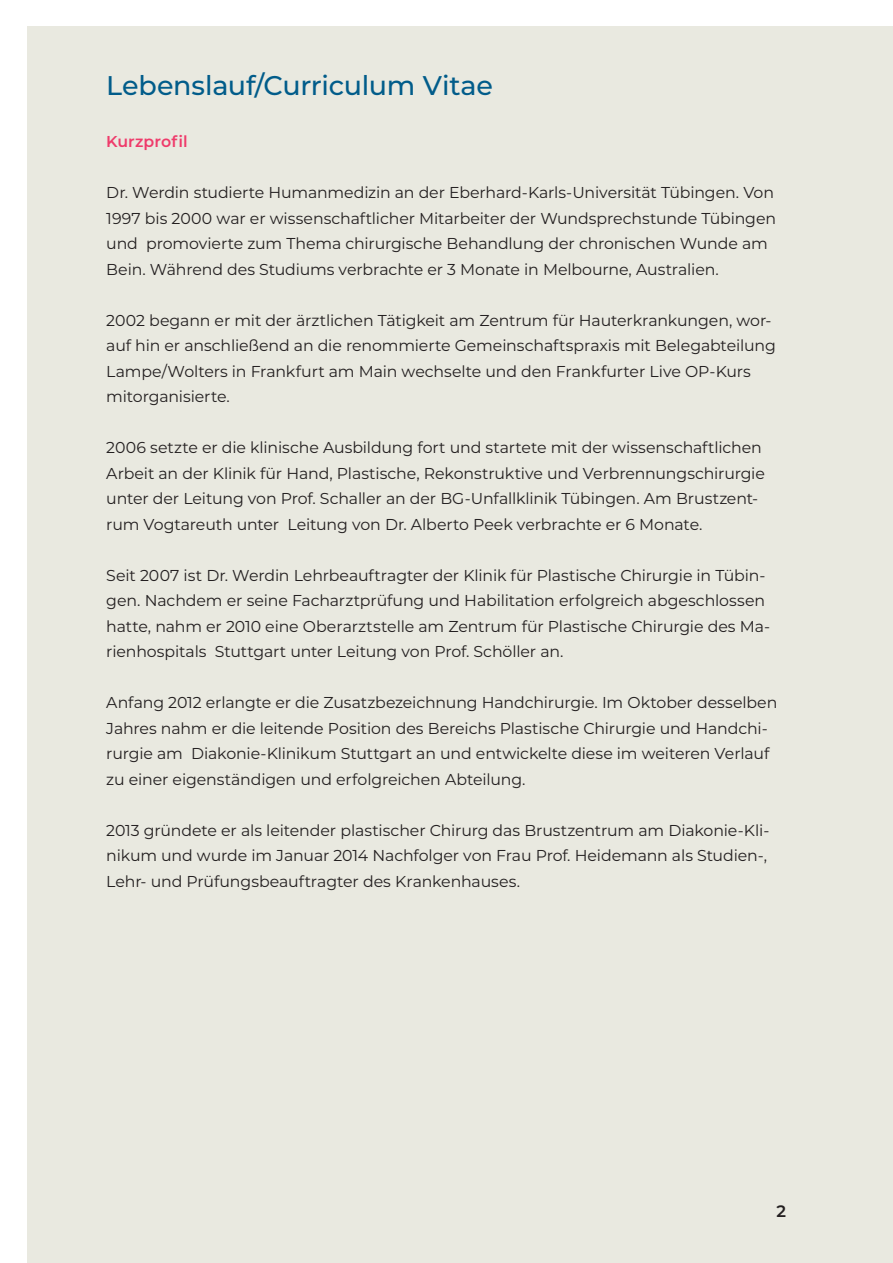
<style>
.page{position:relative;width:893px;height:1263px;background:#fff}
.page>*{position:absolute;margin:0;border:0;box-sizing:border-box;transform-origin:0 0}
._1-Head{font:500 27px "Montserrat";letter-spacing:-.01em;color:#015c8a}
.t1{font:600 16.5px "Montserrat";color:#231f20}
._3-Text{font:15.75px/25.5px "Montserrat";letter-spacing:-.01em;color:#231f20}
._2-Subhead{font:600 15.75px "Montserrat";letter-spacing:.01em;color:#ef3b6b}
</style>
<div class="page">
<div style="left:28px;top:27px;width:865px;height:1236px;background:#e9e9e0"></div>
<p class="_1-Head" style="left:106px;top:66px;width:388px">Lebenslauf/Curriculum Vitae</p>
<p class="_2-Subhead" style="left:106px;top:131px;width:83px">Kurzprofil</p>
<p class="_3-Text" style="left:106px;top:179px;width:671px">Dr. Werdin studierte Humanmedizin an der Eberhard-Karls-Universität Tübingen. Von 1997 bis 2000 war er wissenschaftlicher Mitarbeiter der Wundsprechstunde Tübingen und promovierte zum Thema chirurgische Behandlung der chronischen Wunde am Bein. Während des Studiums verbrachte er 3 Monate in Melbourne, Australien.</p>
<p class="_3-Text" style="left:106px;top:307px;width:671px">2002 begann er mit der ärztlichen Tätigkeit am Zentrum für Hauterkrankungen, wor&shy;auf hin er anschließend an die renommierte Gemeinschaftspraxis mit Belegabteilung Lampe/Wolters in Frankfurt am Main wechselte und den Frankfurter Live OP-Kurs mitorganisierte.</p>
<p class="_3-Text" style="left:106px;top:434px;width:660px">2006 setzte er die klinische Ausbildung fort und startete mit der wissenschaftlichen Arbeit an der Klinik für Hand, Plastische, Rekonstruktive und Verbrennungschirurgie unter der Leitung von Prof. Schaller an der BG-Unfallklinik Tübingen. Am Brustzent&shy;rum Vogtareuth unter Leitung von Dr. Alberto Peek verbrachte er 6 Monate.</p>
<p class="_3-Text" style="left:106px;top:562px;width:665px">Seit 2007 ist Dr. Werdin Lehrbeauftragter der Klinik für Plastische Chirurgie in Tübin&shy;gen. Nachdem er seine Facharztprüfung und Habilitation erfolgreich abgeschlossen hatte, nahm er 2010 eine Oberarztstelle am Zentrum für Plastische Chirurgie des Ma&shy;rienhospitals Stuttgart unter Leitung von Prof. Schöller an.</p>
<p class="_3-Text" style="left:106px;top:689px;width:672px">Anfang 2012 erlangte er die Zusatzbezeichnung Handchirurgie. Im Oktober desselben Jahres nahm er die leitende Position des Bereichs Plastische Chirurgie und Handchi&shy;rurgie am Diakonie-Klinikum Stuttgart an und entwickelte diese im weiteren Verlauf zu einer eigenständigen und erfolgreichen Abteilung.</p>
<p class="_3-Text" style="left:106px;top:817px;width:665px">2013 gründete er als leitender plastischer Chirurg das Brustzentrum am Diakonie-Kli&shy;nikum und wurde im Januar 2014 Nachfolger von Frau Prof. Heidemann als Studien-,<br>Lehr- und Prüfungsbeauftragter des Krankenhauses.</p>
<p class="t1" style="left:776px;top:1199px;width:11px">2</p>
</div>
